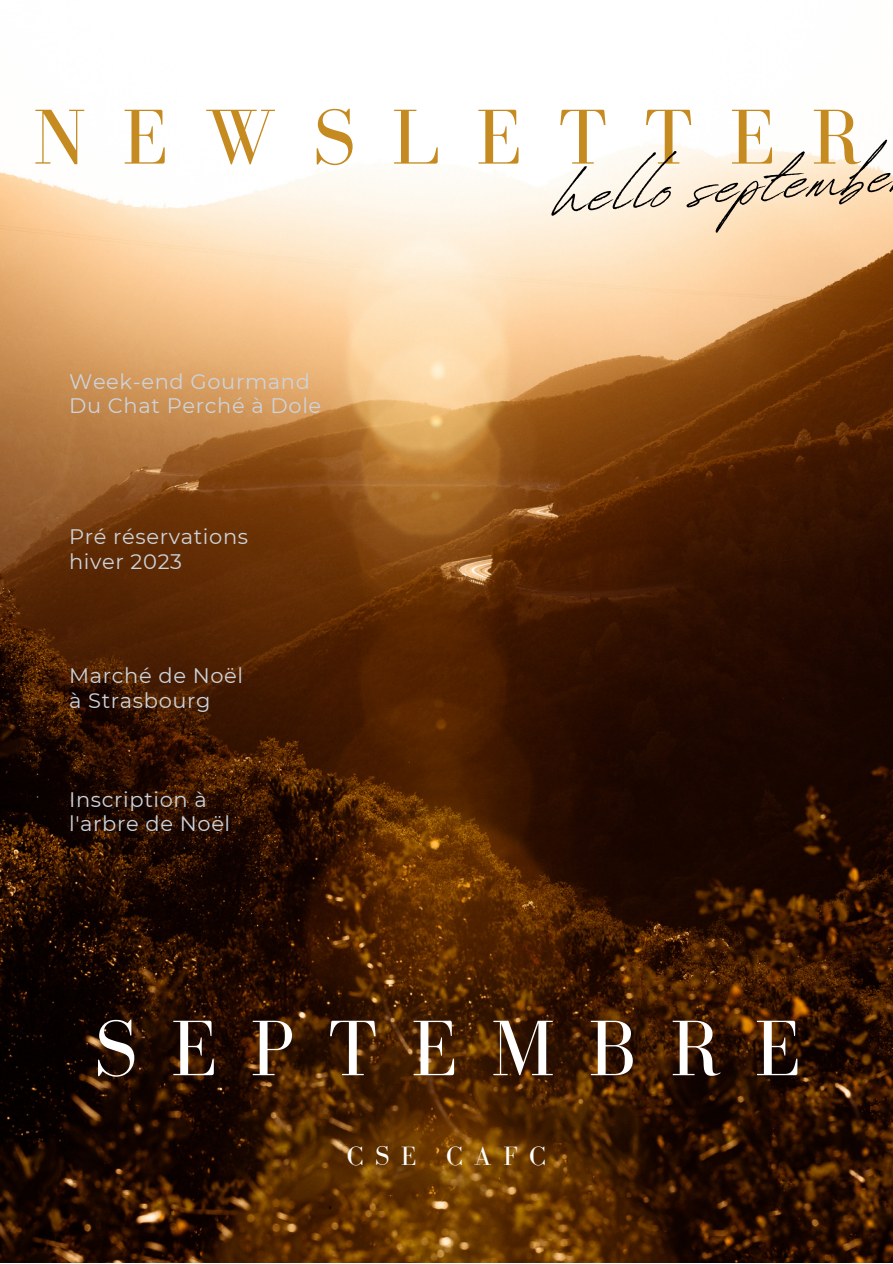
<style>
.page{position:relative;width:893px;height:1264px;background:#fff}
.page>*{position:absolute;margin:0;border:0;box-sizing:border-box;transform-origin:0 0}
.t1{font:107.4px "Revive 80 Signature";color:#000}
.t2{font:81px "Bodoni FLF";letter-spacing:.41em;color:#fff}
.t3{font:80.1px "Bodoni FLF";letter-spacing:.45em;color:#c58a20}
.t4{font:27.15px "Bodoni FLF";letter-spacing:.41em;color:#fff}
.t5{font:21px/24.8px "Montserrat";letter-spacing:.03em;color:#cdd3da}
</style>
<div class="page">
<img style="left:0;top:144px;width:892px;height:1118px">
<p class="t3" style="left:33px;top:94px;width:829px">NEWSLETTER</p>
<p class="t1" style="left:548px;top:114px;width:339px;rotate:-4deg">hel o septembe</p>
<p class="t5" style="left:69px;top:369px;width:254px">Week-end Gourmand<br>Du Chat Perché à Dole</p>
<p class="t5" style="left:69px;top:524px;width:180px">Pré réservations hiver 2023</p>
<p class="t5" style="left:69px;top:663px;width:176px">Marché de Noël à Strasbourg</p>
<p class="t5" style="left:69px;top:786px;width:163px">Inscription à l'arbre de Noël</p>
<p class="t2" style="left:93px;top:1004px;width:708px">SEPTEMBRE</p>
<p class="t4" style="left:347px;top:1141px;width:200px">CSE CAFC</p>
</div>
